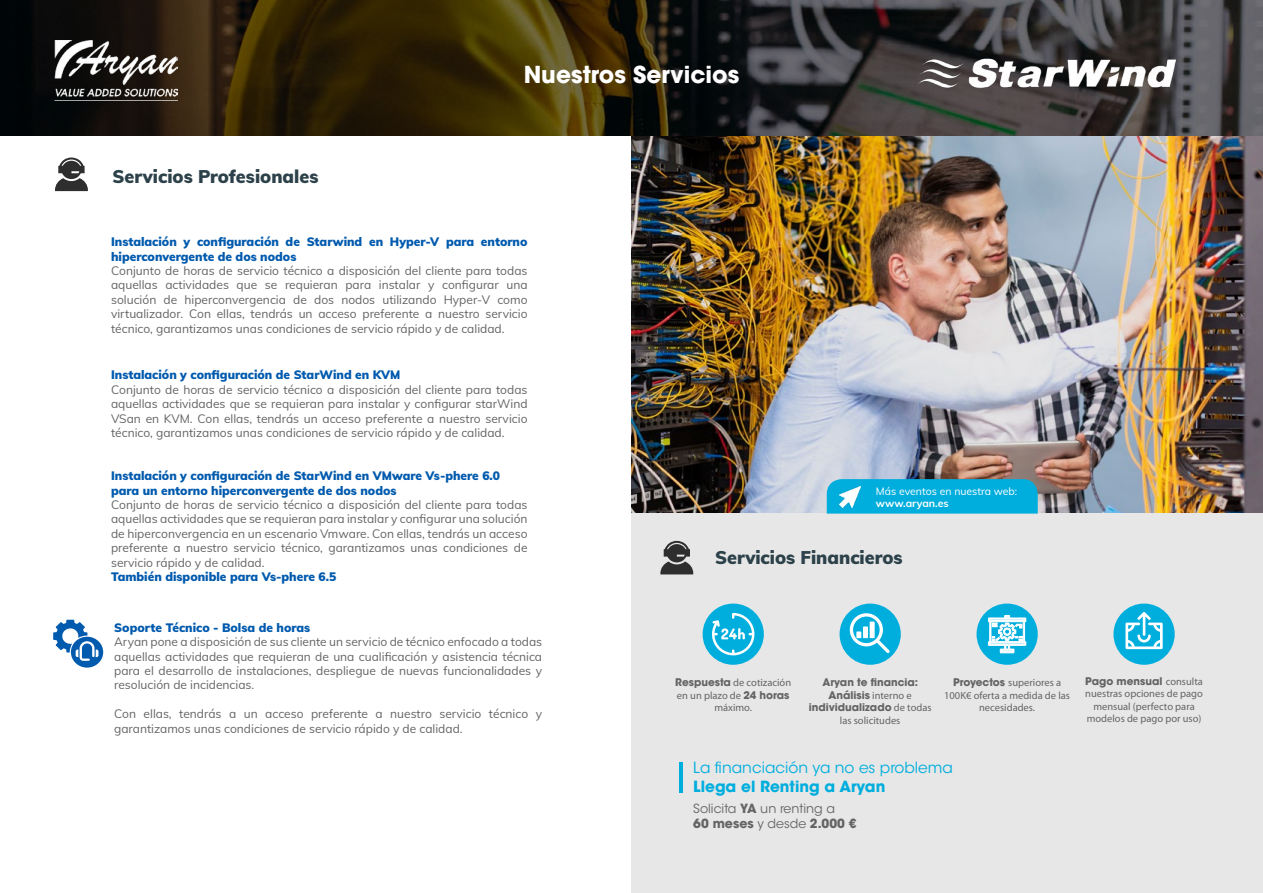
<style>
.page{position:relative;width:1263px;height:893px;background:#fff}
.page>*{position:absolute;margin:0;border:0;box-sizing:border-box;transform-origin:0 0}
.t1{font:700 23.25px "ITC Avant Garde Std";color:#fff}
.t2{font:900 18px "Muli";color:#2c4149}
.t3{font:15.3px "ITC Avant Garde Std";color:#00aede}
.t4{font:700 15.3px "ITC Avant Garde Std";color:#00aede}
.t5{font:12.6px/15.1px "ITC Avant Garde Std";color:#646464}
.t6{font:12px/14.4px "Muli";color:#646464;text-align:justify}
.t7{font:900 12px/14.4px "Muli";color:#005aae}
.t8{font:10.5px/12.6px "Myriad Pro";color:#646464;text-align:center}
.t9{font:700 10.5px/12.6px "ITC Avant Garde Std";color:#646464;text-align:center}
.t10{font:10.5px "Muli";color:#fff}
.t11{font:700 10.5px "Muli";color:#fff}
.s1{font-family:"Myriad Pro";font-weight:400}
.s2{font-family:"ITC Avant Garde Std";font-weight:700}
.s3{font-weight:700}
</style>
<div class="page">
<img style="left:631px;top:136px;width:632px;height:378px">
<div style="left:631px;top:514px;width:632px;height:379px;background:#e7e7e7"></div>
<svg style="left:0;top:0;width:1263px;height:136px;background:#312b1d"></svg>
<div style="left:703px;top:604px;width:61px;height:61px;background:#00aede;border-radius:50%"></div>
<svg style="left:712px;top:613px;width:42px;height:42px"></svg>
<div style="left:1113px;top:604px;width:62px;height:61px;background:#00aede;border-radius:50%"></div>
<svg style="left:1125px;top:612px;width:38px;height:37px"></svg>
<div style="left:839px;top:604px;width:62px;height:61px;background:#00aede;border-radius:50%"></div>
<svg style="left:850px;top:613px;width:40px;height:40px"></svg>
<div style="left:976px;top:604px;width:62px;height:61px;background:#00aede;border-radius:50%"></div>
<svg style="left:988px;top:615px;width:38px;height:38px"></svg>
<hr style="left:679px;top:762px;width:3px;height:30px;background:#00aede">
<svg style="left:660px;top:541px;width:33px;height:33px"></svg>
<svg style="left:55px;top:158px;width:33px;height:33px"></svg>
<svg style="left:827px;top:479px;width:211px;height:35px;background:#05aedd"></svg>
<img style="left:839px;top:486px;width:21px;height:21px">
<img style="left:902px;top:44px;width:288px;height:58px">
<img style="left:54px;top:40px;width:124px;height:61px">
<svg style="left:53px;top:620px;width:50px;height:48px"></svg>
<h1 class="t1" style="left:524px;top:60px;width:217px">Nuestros Servicios</h1>
<h2 class="t2" style="left:112px;top:164px;width:207px">Servicios Profesionales</h2>
<p class="t7" style="left:111px;top:234px;width:418px">Instalación y configuración de Starwind en Hyper-V para entorno hiperconvergente de dos nodos</p>
<p class="t6" style="left:111px;top:263px;width:418px">Conjunto de horas de servicio técnico a disposición del cliente para todas aquellas actividades que se requieran para instalar y configurar una solución de hiperconvergencia de dos nodos utilizando Hyper-V como virtualizador. Con ellas, tendrás un acceso preferente a nuestro servicio técnico, garantizamos unas condiciones de servicio rápido y de calidad.</p>
<p class="t7" style="left:111px;top:367px;width:291px">Instalación y configuración de StarWind en KVM</p>
<p class="t6" style="left:111px;top:382px;width:418px">Conjunto de horas de servicio técnico a disposición del cliente para todas aquellas actividades que se requieran para instalar y configurar starWind VSan en KVM. Con ellas, tendrás un acceso preferente a nuestro servicio técnico, garantizamos unas condiciones de servicio rápido y de calidad.</p>
<p class="t7" style="left:111px;top:468px;width:391px">Instalación y configuración de StarWind en VMware Vs-phere 6.0 para un entorno hiperconvergente de dos nodos</p>
<p class="t6" style="left:111px;top:497px;width:418px">Conjunto de horas de servicio técnico a disposición del cliente para todas aquellas actividades que se requieran para instalar y configurar una solución de hiperconvergencia en un escenario Vmware. Con ellas, tendrás un acceso preferente a nuestro servicio técnico, garantizamos unas condiciones de servicio rápido y de calidad.</p>
<p class="t7" style="left:111px;top:569px;width:227px">También disponible para Vs-phere 6.5</p>
<p class="t7" style="left:114px;top:620px;width:198px">Soporte Técnico - Bolsa de horas</p>
<p class="t6" style="left:114px;top:634px;width:429px">Aryan pone a disposición de sus cliente un servicio de técnico enfocado a todas aquellas actividades que requieran de una cualificación y asistencia técnica para el desarrollo de instalaciones, despliegue de nuevas funcionalidades y resolución de incidencias.</p>
<p class="t6" style="left:114px;top:706px;width:429px">Con ellas, tendrás a un acceso preferente a nuestro servicio técnico y garantizamos unas condiciones de servicio rápido y de calidad.</p>
<p class="t10" style="left:876px;top:483px;width:143px">Más eventos en nuestra web:</p>
<p class="t11" style="left:876px;top:496px;width:74px">www.aryan.es</p>
<h2 class="t2" style="left:715px;top:544px;width:189px">Servicios Financieros</h2>
<p class="t9" style="left:809px;top:676px;width:124px">Aryan te financia:<br>Análisis <span class="s1">interno e </span>individualizado <span class="s1">de todas</span></p>
<p class="t8" style="left:840px;top:714px;width:62px">las solicitudes</p>
<p class="t8" style="left:675px;top:676px;width:118px"><span class="s2">Respuesta</span> de cotización en un plazo de <span class="s2">24 horas </span>máximo.</p>
<p class="t8" style="left:944px;top:676px;width:127px"><span class="s2">Proyectos</span> superiores a<br>100K€ oferta a medida de las necesidades.</p>
<p class="t3" style="left:693px;top:758px;width:261px">La financiación ya no es problema</p>
<p class="t4" style="left:693px;top:776px;width:194px">Llega el Renting a Aryan</p>
<p class="t5" style="left:693px;top:801px;width:165px">Solicita <span class="s3">YA</span> un renting a<br><span class="s3">60 meses</span> y desde <span class="s3">2.000 €</span></p>
<p class="t9" style="left:1085px;top:674px;width:119px">Pago mensual <span class="s1">consulta</span></p>
<p class="t8" style="left:1085px;top:687px;width:119px">nuestras opciones de pago mensual (perfecto para modelos de pago por uso)</p>
</div>
